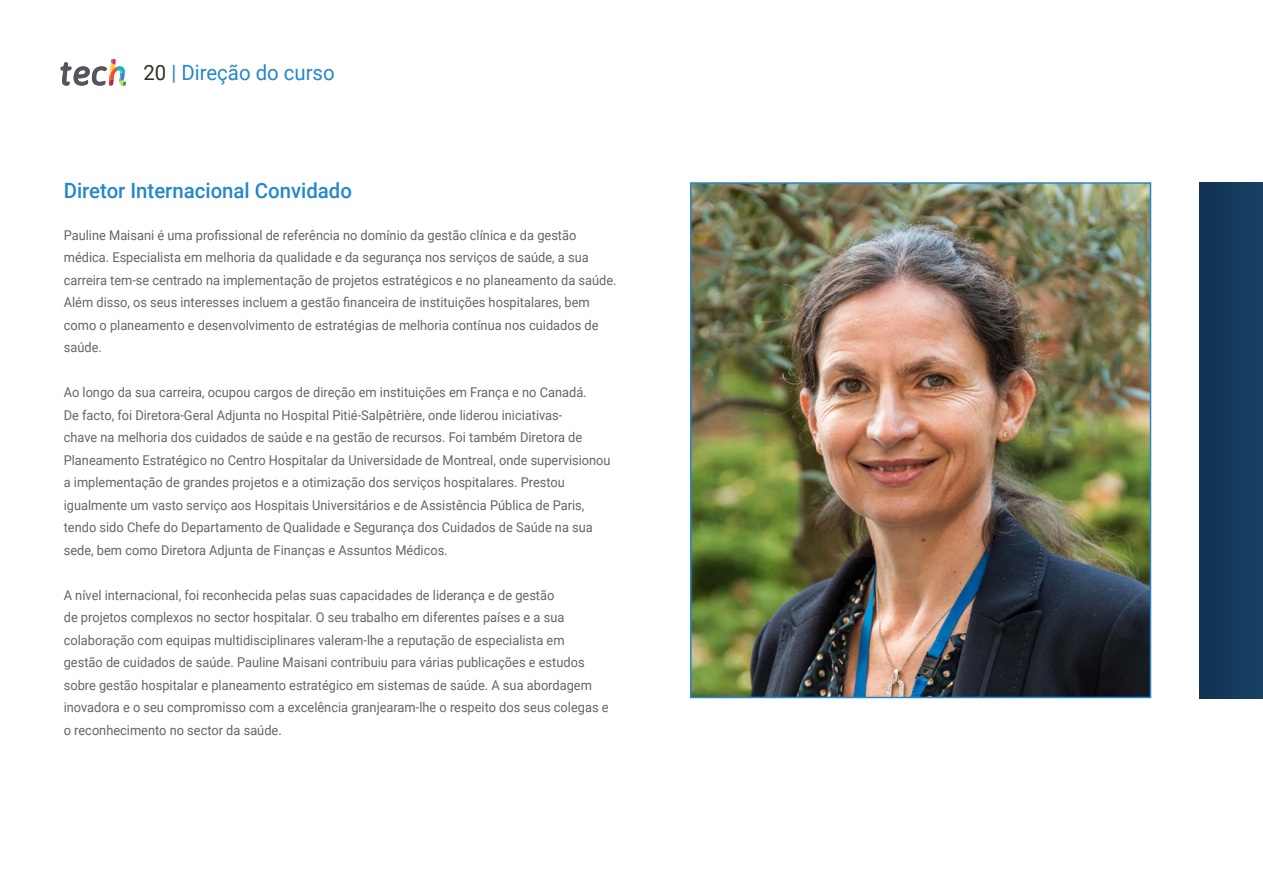
<style>
.page{position:relative;width:1263px;height:893px;background:#fff}
.page>*{position:absolute;margin:0;border:0;box-sizing:border-box;transform-origin:0 0}
.t1{font:500 21px "Roboto";color:#2488c9}
.t2{font:21px "Roboto";color:#2488c9}
.t3{font:13.5px/22.5px "Roboto";color:#656565;scale:.95 1}
.s1{color:#312e20}
</style>
<div class="page">
<img style="left:693px;top:185px;width:455px;height:510px">
<div style="left:690px;top:182px;width:461px;height:516px;border:2px solid #2587c9"></div>
<div style="left:1199px;top:182px;width:64px;height:516px;background:#14395b"></div>
<svg style="left:61px;top:59px;width:65px;height:27px"></svg>
<h1 class="t2" style="left:144px;top:57px;width:193px"><span class="s1">20</span> | Direção do curso</h1>
<h1 class="t1" style="left:64px;top:176px;width:290px">Diretor Internacional Convidado</h1>
<p class="t3" style="left:64px;top:223px;width:583px">Pauline Maisani é uma profissional de referência no domínio da gestão clínica e da gestão médica. Especialista em melhoria da qualidade e da segurança nos serviços de saúde, a sua carreira tem-se centrado na implementação de projetos estratégicos e no planeamento da saúde.<br>Além disso, os seus interesses incluem a gestão financeira de instituições hospitalares, bem como o planeamento e desenvolvimento de estratégias de melhoria contínua nos cuidados de saúde.</p>
<p class="t3" style="left:64px;top:381px;width:577px">Ao longo da sua carreira, ocupou cargos de direção em instituições em França e no Canadá.<br>De facto, foi Diretora-Geral Adjunta no Hospital Pitié-Salpêtrière, onde liderou iniciativas-<br>chave na melhoria dos cuidados de saúde e na gestão de recursos. Foi também Diretora de Planeamento Estratégico no Centro Hospitalar da Universidade de Montreal, onde supervisionou a implementação de grandes projetos e a otimização dos serviços hospitalares. Prestou igualmente um vasto serviço aos Hospitais Universitários e de Assistência Pública de Paris, tendo sido Chefe do Departamento de Qualidade e Segurança dos Cuidados de Saúde na sua sede, bem como Diretora Adjunta de Finanças e Assuntos Médicos.</p>
<p class="t3" style="left:64px;top:583px;width:575px">A nível internacional, foi reconhecida pelas suas capacidades de liderança e de gestão<br>de projetos complexos no sector hospitalar. O seu trabalho em diferentes países e a sua colaboração com equipas multidisciplinares valeram-lhe a reputação de especialista em<br>gestão de cuidados de saúde. Pauline Maisani contribuiu para várias publicações e estudos sobre gestão hospitalar e planeamento estratégico em sistemas de saúde. A sua abordagem inovadora e o seu compromisso com a excelência granjearam-lhe o respeito dos seus colegas e o reconhecimento no sector da saúde.</p>
</div>
